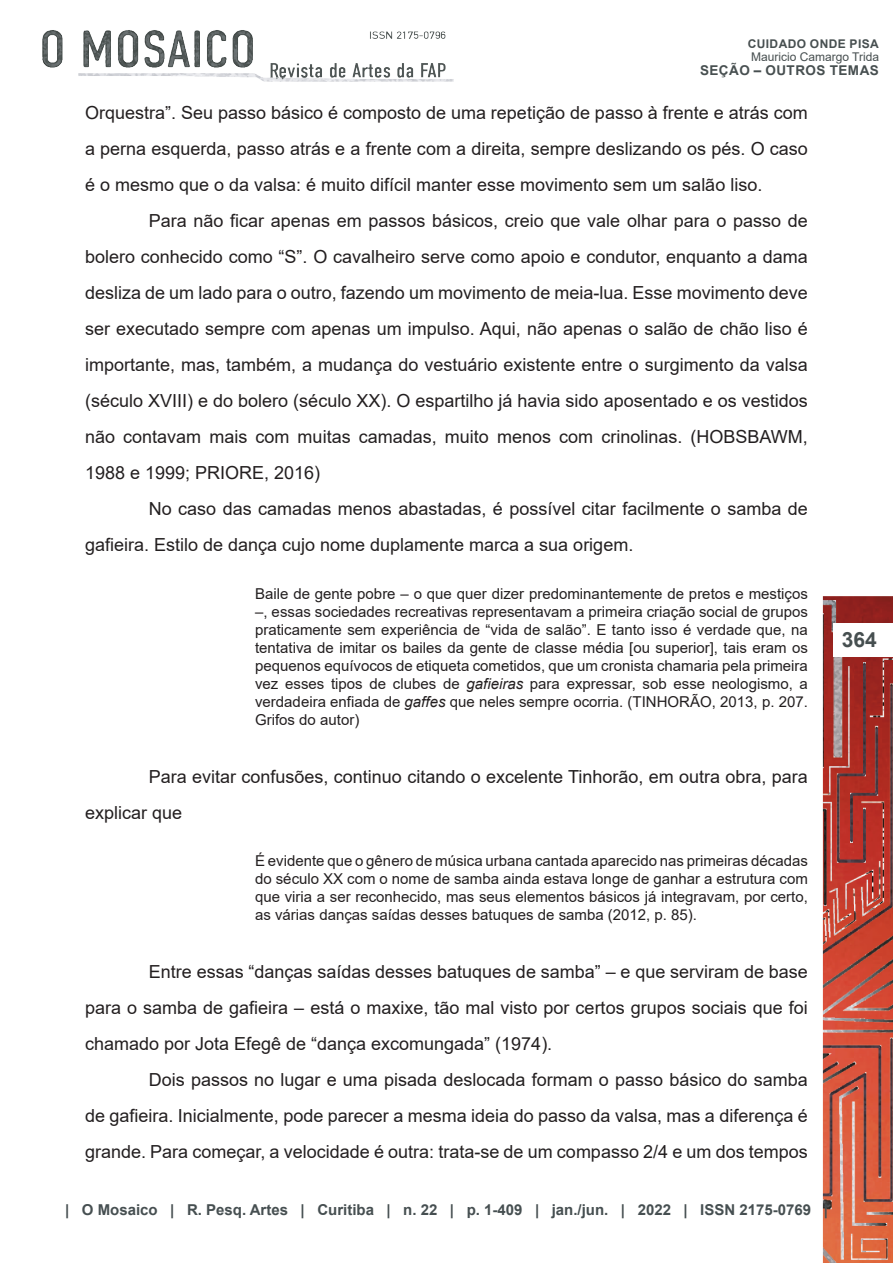
<style>
.page{position:relative;width:893px;height:1263px;background:#fff}
.page>*{position:absolute;margin:0;border:0;box-sizing:border-box;transform-origin:0 0}
.t1{font:700 21px "Arial";color:#464f50}
.Corpo{font:18px/36px "Arial";color:#231f20;text-align:justify}
.citação{font:15px/18px "Arial";color:#231f20;text-align:justify}
.t2{font:700 15px "Arial";color:#464f51}
.t3{font:700 13.5px "Arial";letter-spacing:.035em;color:#474f50}
.t4{font:12px "Arial";color:#474f50}
.t5{font:700 12px "Arial";letter-spacing:.035em;color:#474f50}
.s1{font-style:italic}
</style>
<div class="page">
<img style="left:42px;top:30px;width:851px;height:1233px">
<div style="left:833px;top:623px;width:60px;height:34px;background:#fff"></div>
<p class="t5" style="left:748px;top:35px;width:133px">CUIDADO ONDE PISA</p>
<p class="t4" style="left:751px;top:49px;width:130px">Mauricio Camargo Trida</p>
<p class="t3" style="left:700px;top:60px;width:180px">SEÇÃO – OUTROS TEMAS</p>
<p class="Corpo" style="left:85px;top:95px;width:724px">Orquestra”. Seu passo básico é composto de uma repetição de passo à frente e atrás com a perna esquerda, passo atrás e a frente com a direita, sempre deslizando os pés. O caso é o mesmo que o da valsa: é muito difícil manter esse movimento sem um salão liso.</p>
<p class="Corpo" style="left:85px;top:203px;width:724px;text-indent:64px">Para não ficar apenas em passos básicos, creio que vale olhar para o passo de bolero conhecido como “S”. O cavalheiro serve como apoio e condutor, enquanto a dama desliza de um lado para o outro, fazendo um movimento de meia-lua. Esse movimento deve ser executado sempre com apenas um impulso. Aqui, não apenas o salão de chão liso é importante, mas, também, a mudança do vestuário existente entre o surgimento da valsa (século XVIII) e do bolero (século XX). O espartilho já havia sido aposentado e os vestidos não contavam mais com muitas camadas, muito menos com crinolinas. (HOBSBAWM, 1988 e 1999; PRIORE, 2016)</p>
<p class="Corpo" style="left:85px;top:491px;width:724px;text-indent:64px">No caso das camadas menos abastadas, é possível citar facilmente o samba de gafieira. Estilo de dança cujo nome duplamente marca a sua origem.</p>
<p class="citação" style="left:255px;top:585px;width:554px">Baile de gente pobre – o que quer dizer predominantemente de pretos e mestiços –, essas sociedades recreativas representavam a primeira criação social de grupos praticamente sem experiência de “vida de salão”. E tanto isso é verdade que, na tentativa de imitar os bailes da gente de classe média [ou superior], tais eram os pequenos equívocos de etiqueta cometidos, que um cronista chamaria pela primeira vez esses tipos de clubes de <span class="s1">gafieiras</span> para expressar, sob esse neologismo, a verdadeira enfiada de <span class="s1">gaffes</span> que neles sempre ocorria. (TINHORÃO, 2013, p. 207.<br>Grifos do autor)</p>
<p class="Corpo" style="left:85px;top:758px;width:724px;text-indent:64px">Para evitar confusões, continuo citando o excelente Tinhorão, em outra obra, para explicar que</p>
<p class="citação" style="left:255px;top:852px;width:554px">É evidente que o gênero de música urbana cantada aparecido nas primeiras décadas do século XX com o nome de samba ainda estava longe de ganhar a estrutura com que viria a ser reconhecido, mas seus elementos básicos já integravam, por certo, as várias danças saídas desses batuques de samba (2012, p. 85).</p>
<p class="Corpo" style="left:85px;top:953px;width:724px;text-indent:64px">Entre essas “danças saídas desses batuques de samba” – e que serviram de base para o samba de gafieira – está o maxixe, tão mal visto por certos grupos sociais que foi chamado por Jota Efegê de “dança excomungada” (1974).</p>
<p class="Corpo" style="left:85px;top:1061px;width:724px;text-indent:64px">Dois passos no lugar e uma pisada deslocada formam o passo básico do samba de gafieira. Inicialmente, pode parecer a mesma ideia do passo da valsa, mas a diferença é grande. Para começar, a velocidade é outra: trata-se de um compasso 2/4 e um dos tempos</p>
<p class="t1" style="left:842px;top:625px;width:37px">364</p>
<p class="t2" style="left:65px;top:1199px;width:764px">| O Mosaico | R. Pesq. Artes | Curitiba | n. 22 | p. 1-409 | jan./jun. | 2022 | ISSN 2175-0769 |</p>
</div>
